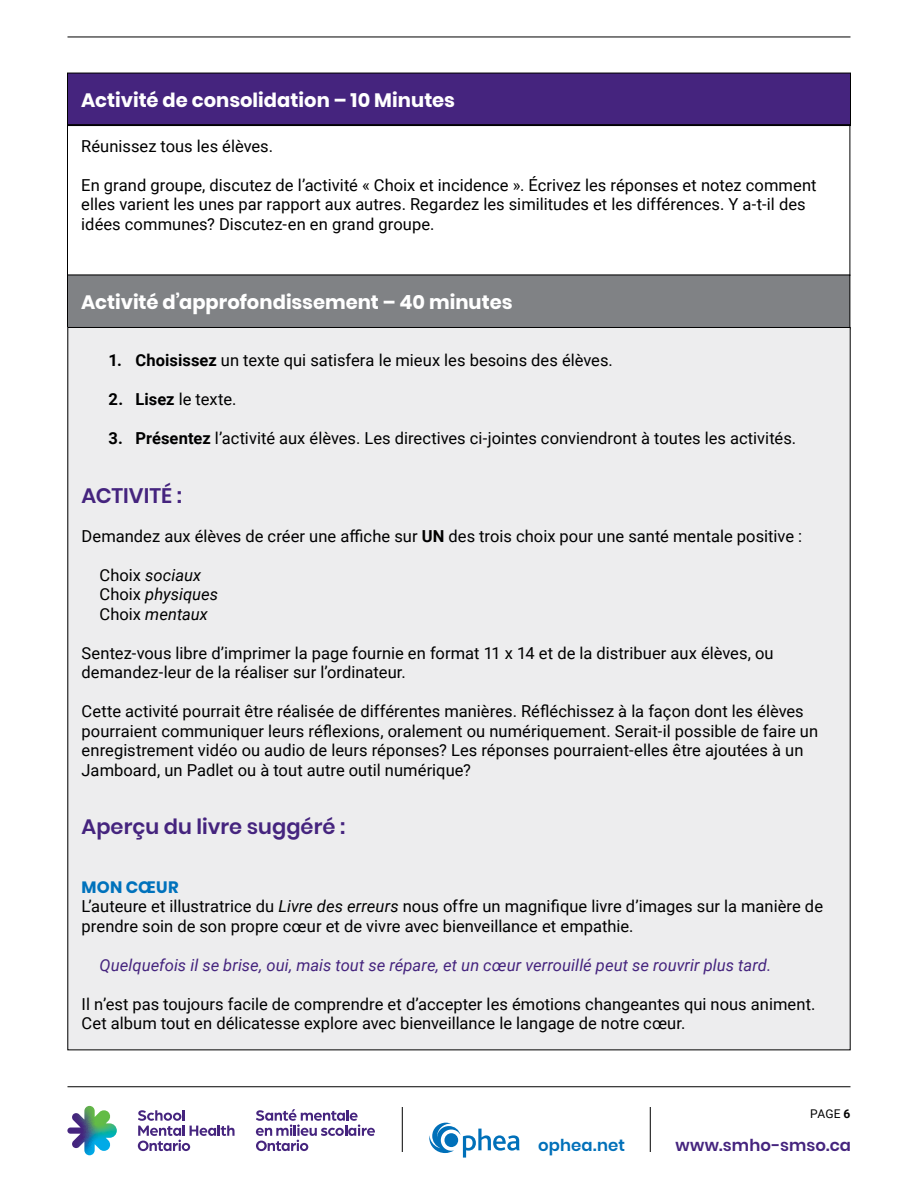
<style>
.page{position:relative;width:918px;height:1188px;background:#fff}
.page>*{position:absolute;margin:0;border:0;box-sizing:border-box;transform-origin:0 0}
.H2_Subtitle_Purple_w{font:600 21px "Poppins";color:#45247e}
.H3_Lesson_Header{font:700 19.5px "Poppins";color:#fff}
.P_Body_Copy_black_11{font:16.5px/19.5px "Roboto";color:#000}
.P_Body_Copy_black_11-2{font:italic 16.5px "Roboto";letter-spacing:.005em;color:#45247e}
.P_Body_Copy_black_11-3{font:italic 16.5px "Roboto";color:#000}
.ToC_-_Secondary{font:600 16.5px "Poppins";letter-spacing:.005em;color:#45247e}
.t1{font:600 16.5px "Poppins";letter-spacing:.005em;color:#0070b9}
.Book_name{font:700 16.5px "Poppins";letter-spacing:.015em;color:#0072bc}
.t2{font:12px "Roboto";color:#000}
.s1{font-weight:700}
.s2{font-style:normal}
.s3{font-style:italic}
</style>
<div class="page">
<hr style="left:68px;top:37px;width:782px;height:1px;background:#000">
<hr style="left:68px;top:1086px;width:782px;height:1px;background:#000">
<svg style="left:67px;top:1106px;width:50px;height:49px"></svg>
<svg style="left:256px;top:1109px;width:119px;height:42px"></svg>
<svg style="left:138px;top:1110px;width:97px;height:41px"></svg>
<svg style="left:429px;top:1123px;width:91px;height:35px"></svg>
<hr style="left:402px;top:1107px;width:1px;height:45px;background:#000">
<hr style="left:650px;top:1107px;width:1px;height:45px;background:#000">
<div style="left:68px;top:73px;width:782px;height:53px;background:#45247e"></div>
<div style="left:67px;top:73px;width:784px;height:53px;border:1px solid #000"></div>
<div style="left:67px;top:124px;width:783px;height:152px;border:1px solid #000"></div>
<div style="left:68px;top:275px;width:782px;height:54px;background:#808285"></div>
<div style="left:68px;top:327px;width:782px;height:723px;background:#ededee"></div>
<p class="H3_Lesson_Header" style="left:81px;top:89px;width:375px">Activité de consolidation – 10 Minutes</p>
<p class="P_Body_Copy_black_11" style="left:81px;top:135px;width:193px">Réunissez tous les élèves.</p>
<p class="P_Body_Copy_black_11" style="left:81px;top:174px;width:737px">En grand groupe, discutez de l’activité « Choix et incidence ». Écrivez les réponses et notez comment elles varient les unes par rapport aux autres. Regardez les similitudes et les différences. Y a-t-il des idées communes? Discutez-en en grand groupe.</p>
<p class="H3_Lesson_Header" style="left:81px;top:291px;width:433px">Activité d’approfondissement – 40 minutes</p>
<p class="P_Body_Copy_black_11" style="left:109px;top:350px;width:506px"><span class="s1">1. Choisissez</span> un texte qui satisfera le mieux les besoins des élèves.</p>
<p class="P_Body_Copy_black_11" style="left:109px;top:389px;width:129px"><span class="s1">2. Lisez</span> le texte.</p>
<p class="P_Body_Copy_black_11" style="left:109px;top:428px;width:689px"><span class="s1">3. Présentez</span> l’activité aux élèves. Les directives ci-jointes conviendront à toutes les activités.</p>
<p class="H2_Subtitle_Purple_w" style="left:82px;top:483px;width:102px">ACTIVITÉ :</p>
<p class="P_Body_Copy_black_11" style="left:82px;top:525px;width:722px">Demandez aux élèves de créer une affiche sur <span class="s1">UN</span> des trois choix pour une santé mentale positive :</p>
<p class="P_Body_Copy_black_11-3" style="left:100px;top:563px;width:103px"><span class="s2">Choix</span> sociaux</p>
<p class="P_Body_Copy_black_11-3" style="left:100px;top:583px;width:120px"><span class="s2">Choix</span> physiques</p>
<p class="P_Body_Copy_black_11-3" style="left:100px;top:602px;width:110px"><span class="s2">Choix</span> mentaux</p>
<p class="P_Body_Copy_black_11" style="left:82px;top:642px;width:693px">Sentez-vous libre d’imprimer la page fournie en format 11 x 14 et de la distribuer aux élèves, ou demandez-leur de la réaliser sur l’ordinateur.</p>
<p class="P_Body_Copy_black_11" style="left:82px;top:701px;width:738px">Cette activité pourrait être réalisée de différentes manières. Réfléchissez à la façon dont les élèves pourraient communiquer leurs réflexions, oralement ou numériquement. Serait-il possible de faire un enregistrement vidéo ou audio de leurs réponses? Les réponses pourraient-elles être ajoutées à un Jamboard, un Padlet ou à tout autre outil numérique?</p>
<p class="H2_Subtitle_Purple_w" style="left:82px;top:814px;width:265px">Aperçu du livre suggéré :</p>
<p class="Book_name" style="left:82px;top:877px;width:98px">MON CŒUR</p>
<p class="P_Body_Copy_black_11" style="left:82px;top:896px;width:743px">L’auteure et illustratrice du <span class="s3">Livre des erreurs</span> nous offre un magnifique livre d’images sur la manière de prendre soin de son propre cœur et de vivre avec bienveillance et empathie.</p>
<p class="P_Body_Copy_black_11-2" style="left:100px;top:953px;width:673px">Quelquefois il se brise, oui, mais tout se répare, et un cœur verrouillé peut se rouvrir plus tard.</p>
<p class="P_Body_Copy_black_11" style="left:82px;top:993px;width:735px">Il n’est pas toujours facile de comprendre et d’accepter les émotions changeantes qui nous animent.<br>Cet album tout en délicatesse explore avec bienveillance le langage de notre cœur.</p>
<p class="t2" style="left:810px;top:1105px;width:42px">PAGE <span class="s1">6</span></p>
<p class="t1" style="left:538px;top:1135px;width:88px">ophea.net</p>
<p class="ToC_-_Secondary" style="left:675px;top:1135px;width:177px">www.smho-smso.ca</p>
</div>
